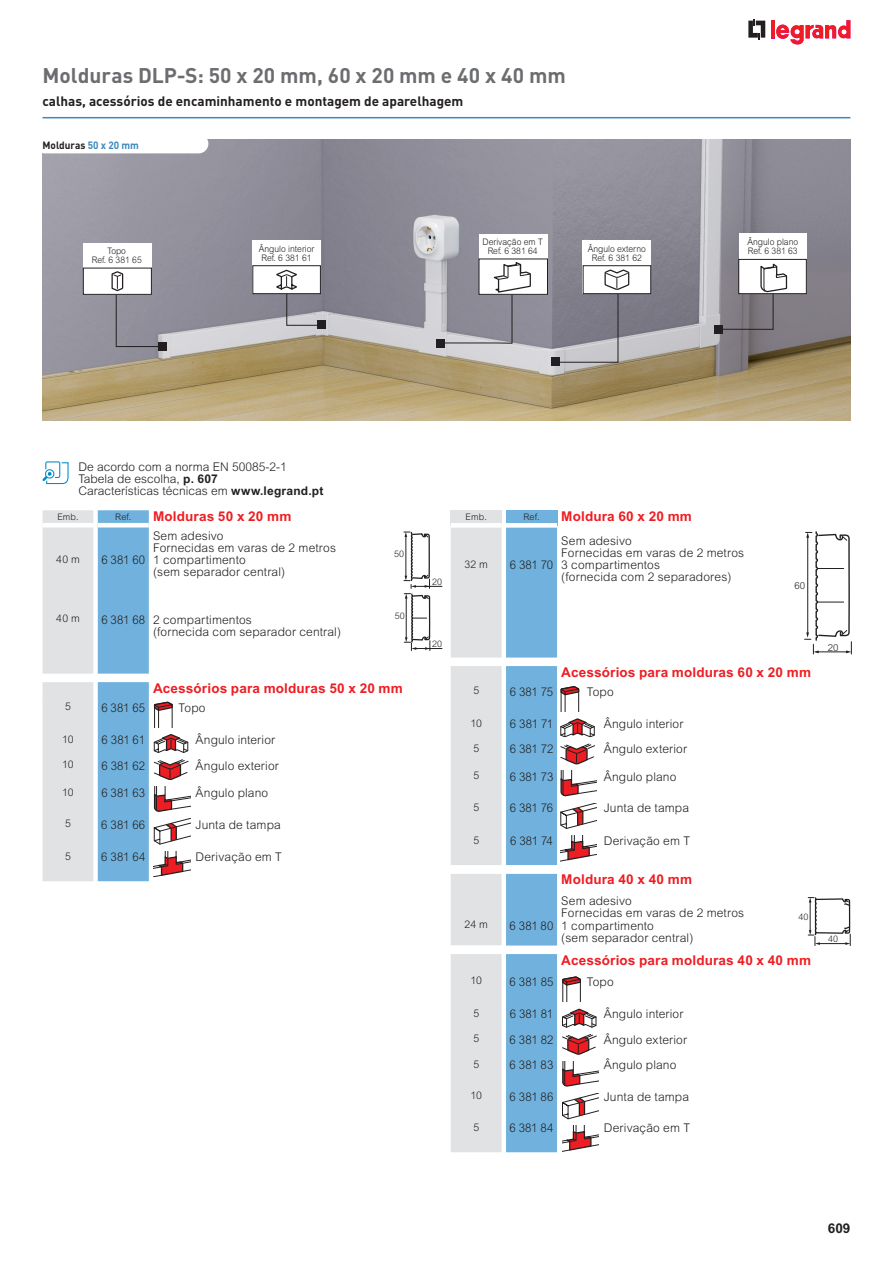
<style>
.page{position:relative;width:893px;height:1263px;background:#fff}
.page>*{position:absolute;margin:0;border:0;box-sizing:border-box;transform-origin:0 0}
.t1{font:700 21px "DIN Pro";color:#6c6d70}
.t2{font:700 13.5px "Arial";letter-spacing:.015em;color:#ee1d23}
.t3{font:700 13.5px "DIN Pro";color:#231f20}
.t4{font:700 13.5px "Arial";color:#231f20}
.t5{font:300 12px/12px "Arial";letter-spacing:.01em;color:#231f20}
.t6{font:300 12px/12px "Arial";letter-spacing:.01em;color:#231f20;scale:.95 1}
.t7{font:300 10.5px "Arial";letter-spacing:-.015em;color:#231f20}
.t8{font:700 10.5px "DIN Pro";color:#231f20;scale:.95 1}
.t9{font:300 9.75px "Arial";color:#231f20}
.t10{font:300 9px/9px "Arial";color:#231f20;text-align:center;scale:.95 1}
.t11{font:300 9px "Arial";color:#231f20}
.s1{color:#3c88bb}
.s2{font-weight:700}
</style>
<div class="page">
<hr style="left:43px;top:117px;width:807px;height:1px;background:#3c88bb">
<svg style="left:748px;top:19px;width:17px;height:20px"></svg>
<hr style="left:771px;top:20px;width:4px;height:18px;background:#ee1d23">
<svg style="left:776px;top:20px;width:74px;height:25px"></svg>
<img style="left:43px;top:139px;width:807px;height:281px">
<div style="left:436px;top:339px;width:9px;height:9px;background:#231f20"></div>
<div style="left:159px;top:342px;width:8px;height:8px;background:#231f20"></div>
<div style="left:479px;top:234px;width:68px;height:52px;background:#fff"></div>
<div style="left:479px;top:259px;width:68px;height:35px;background:#fff"></div>
<svg style="left:441px;top:262px;width:90px;height:82px"></svg>
<div style="left:479px;top:259px;width:69px;height:36px;border:1px solid #231f20"></div>
<div style="left:83px;top:243px;width:69px;height:52px;background:#fff"></div>
<svg style="left:111px;top:271px;width:53px;height:76px"></svg>
<div style="left:83px;top:268px;width:69px;height:27px;border:1px solid #231f20"></div>
<div style="left:318px;top:320px;width:8px;height:9px;background:#231f20"></div>
<div style="left:715px;top:325px;width:8px;height:9px;background:#231f20"></div>
<div style="left:739px;top:234px;width:67px;height:59px;background:#fff"></div>
<svg style="left:719px;top:264px;width:68px;height:66px"></svg>
<div style="left:738px;top:259px;width:68px;height:35px;border:1px solid #231f20"></div>
<div style="left:551px;top:357px;width:9px;height:9px;background:#231f20"></div>
<div style="left:253px;top:241px;width:68px;height:53px;background:#fff"></div>
<svg style="left:276px;top:250px;width:47px;height:76px"></svg>
<div style="left:253px;top:265px;width:68px;height:29px;border:1px solid #231f20"></div>
<div style="left:583px;top:241px;width:68px;height:53px;background:#fff"></div>
<svg style="left:555px;top:269px;width:74px;height:94px;background:#9a98a0"></svg>
<div style="left:583px;top:265px;width:68px;height:29px;border:1px solid #231f20"></div>
<div style="left:35px;top:134px;width:173px;height:19px;background:#fff;border-radius:10px"></div>
<svg style="left:43px;top:461px;width:26px;height:23px"></svg>
<svg style="left:43px;top:510px;width:106px;height:164px;background:#adcce2"></svg>
<hr style="left:43px;top:523px;width:51px;height:4px;background:#fff">
<hr style="left:98px;top:523px;width:51px;height:4px;background:#fff">
<svg style="left:451px;top:528px;width:106px;height:129px;background:#abcce1"></svg>
<div style="left:451px;top:510px;width:51px;height:15px;background:#e1e2e4"></div>
<div style="left:451px;top:523px;width:51px;height:5px;background:#fff"></div>
<div style="left:506px;top:510px;width:51px;height:15px;background:#70b2dd"></div>
<div style="left:506px;top:523px;width:51px;height:5px;background:#fff"></div>
<svg style="left:43px;top:682px;width:147px;height:199px"></svg>
<svg style="left:404px;top:532px;width:38px;height:118px"></svg>
<svg style="left:804px;top:531px;width:48px;height:123px"></svg>
<svg style="left:451px;top:666px;width:400px;height:486px"></svg>
<h1 class="t1" style="left:43px;top:61px;width:525px">Molduras DLP-S: 50 x 20 mm, 60 x 20 mm e 40 x 40 mm</h1>
<p class="t3" style="left:43px;top:92px;width:422px">calhas, acessórios de encaminhamento e montagem de aparelhagem</p>
<p class="t8" style="left:43px;top:138px;width:103px">Molduras <span class="s1">50 x 20 mm</span></p>
<p class="t10" style="left:747px;top:238px;width:55px">Ângulo plano</p>
<p class="t10" style="left:483px;top:238px;width:65px">Derivação em T</p>
<p class="t10" style="left:259px;top:244px;width:60px">Ângulo interior</p>
<p class="t10" style="left:748px;top:247px;width:54px">Ref. 6 381 63</p>
<p class="t10" style="left:262px;top:253px;width:54px">Ref. 6 381 61</p>
<p class="t10" style="left:588px;top:244px;width:63px">Ângulo externo<br>Ref. 6 381 62</p>
<p class="t10" style="left:108px;top:246px;width:21px">Topo</p>
<p class="t10" style="left:488px;top:247px;width:54px">Ref. 6 381 64</p>
<p class="t10" style="left:92px;top:255px;width:54px">Ref. 6 381 65</p>
<p class="t5" style="left:78px;top:461px;width:247px">De acordo com a norma EN 50085-2-1<br>Tabela de escolha, <span class="s2">p. 607<br></span>Características técnicas em <span class="s2">www.legrand.pt</span></p>
<p class="t11" style="left:57px;top:512px;width:23px">Emb.</p>
<p class="t11" style="left:115px;top:512px;width:18px">Ref.</p>
<p class="t2" style="left:153px;top:508px;width:140px">Molduras 50 x 20 mm</p>
<p class="t5" style="left:153px;top:529px;width:184px">Sem adesivo<br>Fornecidas em varas de 2 metros</p>
<p class="t7" style="left:56px;top:553px;width:25px">40 m</p>
<p class="t6" style="left:153px;top:554px;width:141px;text-indent:-52px">6 381 60 1 compartimento<br>(sem separador central)</p>
<p class="t7" style="left:56px;top:613px;width:25px">40 m</p>
<p class="t6" style="left:153px;top:613px;width:199px;text-indent:-52px">6 381 68 2 compartimentos<br>(fornecida com separador central)</p>
<p class="t11" style="left:394px;top:549px;width:12px">50</p>
<p class="t11" style="left:395px;top:611px;width:12px">50</p>
<p class="t2" style="left:153px;top:680px;width:251px">Acessórios para molduras 50 x 20 mm</p>
<p class="t7" style="left:65px;top:701px;width:7px">5</p>
<p class="t6" style="left:101px;top:701px;width:48px">6 381 65</p>
<p class="t5" style="left:179px;top:701px;width:29px">Topo</p>
<p class="t7" style="left:62px;top:733px;width:13px">10</p>
<p class="t6" style="left:102px;top:734px;width:47px">6 381 61</p>
<p class="t5" style="left:196px;top:734px;width:81px">Ângulo interior</p>
<p class="t7" style="left:62px;top:759px;width:13px">10</p>
<p class="t6" style="left:101px;top:759px;width:48px">6 381 62</p>
<p class="t5" style="left:196px;top:759px;width:85px">Ângulo exterior</p>
<p class="t7" style="left:62px;top:786px;width:13px">10</p>
<p class="t6" style="left:101px;top:786px;width:48px">6 381 63</p>
<p class="t5" style="left:196px;top:786px;width:74px">Ângulo plano</p>
<p class="t7" style="left:65px;top:818px;width:7px">5</p>
<p class="t6" style="left:101px;top:818px;width:48px">6 381 66</p>
<p class="t5" style="left:196px;top:818px;width:87px">Junta de tampa</p>
<p class="t7" style="left:65px;top:850px;width:7px">5</p>
<p class="t6" style="left:101px;top:851px;width:48px">6 381 64</p>
<p class="t5" style="left:196px;top:851px;width:88px">Derivação em T</p>
<p class="t11" style="left:432px;top:577px;width:12px">20</p>
<p class="t11" style="left:432px;top:639px;width:12px">20</p>
<p class="t11" style="left:466px;top:512px;width:23px">Emb.</p>
<p class="t11" style="left:523px;top:512px;width:18px">Ref.</p>
<p class="t2" style="left:561px;top:508px;width:132px">Moldura 60 x 20 mm</p>
<p class="t5" style="left:561px;top:535px;width:184px">Sem adesivo<br>Fornecidas em varas de 2 metros</p>
<p class="t7" style="left:464px;top:558px;width:25px">32 m</p>
<p class="t6" style="left:561px;top:559px;width:181px;text-indent:-52px">6 381 70 3 compartimentos<br>(fornecida com 2 separadores)</p>
<p class="t9" style="left:794px;top:580px;width:12px">60</p>
<p class="t2" style="left:561px;top:664px;width:251px">Acessórios para molduras 60 x 20 mm</p>
<p class="t7" style="left:473px;top:685px;width:7px">5</p>
<p class="t6" style="left:510px;top:685px;width:47px">6 381 75</p>
<p class="t5" style="left:587px;top:685px;width:29px">Topo</p>
<p class="t7" style="left:470px;top:717px;width:13px">10</p>
<p class="t6" style="left:510px;top:718px;width:47px">6 381 71</p>
<p class="t5" style="left:604px;top:718px;width:81px">Ângulo interior</p>
<p class="t7" style="left:473px;top:742px;width:7px">5</p>
<p class="t6" style="left:510px;top:743px;width:47px">6 381 72</p>
<p class="t5" style="left:604px;top:743px;width:85px">Ângulo exterior</p>
<p class="t7" style="left:473px;top:770px;width:7px">5</p>
<p class="t6" style="left:510px;top:770px;width:47px">6 381 73</p>
<p class="t5" style="left:604px;top:770px;width:74px">Ângulo plano</p>
<p class="t7" style="left:473px;top:801px;width:7px">5</p>
<p class="t6" style="left:510px;top:802px;width:47px">6 381 76</p>
<p class="t5" style="left:604px;top:802px;width:87px">Junta de tampa</p>
<p class="t7" style="left:473px;top:834px;width:7px">5</p>
<p class="t6" style="left:510px;top:835px;width:47px">6 381 74</p>
<p class="t5" style="left:604px;top:835px;width:88px">Derivação em T</p>
<p class="t2" style="left:561px;top:872px;width:132px">Moldura 40 x 40 mm</p>
<p class="t5" style="left:561px;top:895px;width:184px">Sem adesivo<br>Fornecidas em varas de 2 metros</p>
<p class="t7" style="left:465px;top:919px;width:25px">24 m</p>
<p class="t6" style="left:561px;top:919px;width:141px;text-indent:-52px">6 381 80 1 compartimento<br>(sem separador central)</p>
<p class="t2" style="left:561px;top:952px;width:251px">Acessórios para molduras 40 x 40 mm</p>
<p class="t7" style="left:470px;top:975px;width:13px">10</p>
<p class="t6" style="left:510px;top:975px;width:48px">6 381 85</p>
<p class="t5" style="left:587px;top:975px;width:29px">Topo</p>
<p class="t7" style="left:473px;top:1007px;width:7px">5</p>
<p class="t6" style="left:510px;top:1008px;width:47px">6 381 81</p>
<p class="t5" style="left:604px;top:1008px;width:81px">Ângulo interior</p>
<p class="t7" style="left:473px;top:1033px;width:7px">5</p>
<p class="t6" style="left:510px;top:1033px;width:48px">6 381 82</p>
<p class="t5" style="left:604px;top:1033px;width:85px">Ângulo exterior</p>
<p class="t7" style="left:473px;top:1058px;width:7px">5</p>
<p class="t6" style="left:510px;top:1059px;width:48px">6 381 83</p>
<p class="t5" style="left:604px;top:1059px;width:74px">Ângulo plano</p>
<p class="t7" style="left:470px;top:1090px;width:13px">10</p>
<p class="t6" style="left:510px;top:1090px;width:48px">6 381 86</p>
<p class="t5" style="left:604px;top:1090px;width:87px">Junta de tampa</p>
<p class="t7" style="left:473px;top:1121px;width:7px">5</p>
<p class="t6" style="left:509px;top:1122px;width:48px">6 381 84</p>
<p class="t5" style="left:604px;top:1122px;width:88px">Derivação em T</p>
<p class="t11" style="left:799px;top:912px;width:12px">40</p>
<p class="t9" style="left:828px;top:642px;width:12px">20</p>
<p class="t11" style="left:828px;top:934px;width:12px">40</p>
<p class="t4" style="left:828px;top:1220px;width:24px">609</p>
</div>
